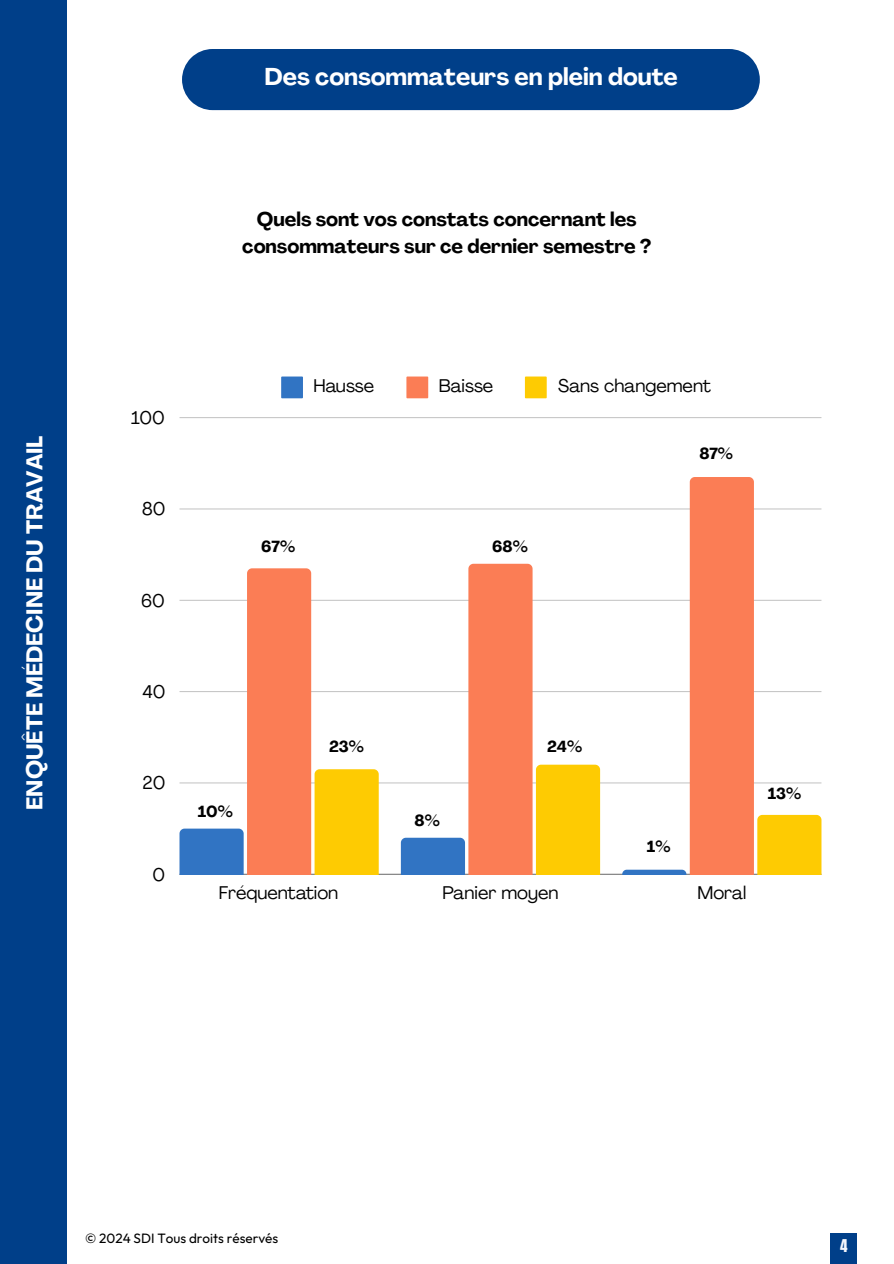
<style>
.page{position:relative;width:894px;height:1264px;background:#fff}
.page>*{position:absolute;margin:0;border:0;box-sizing:border-box;transform-origin:0 0}
.t1{font:700 24px "Agrandir";color:#fff}
.t2{font:700 22.5px "Agrandir";color:#fff}
.t3{font:700 19.5px/27px "Agrandir";color:#000;text-align:center}
.t4{font:18.15px "Agrandir";color:#000}
.t5{font:700 15.75px "Agrandir";color:#000}
.t6{font:15px "Anton";color:#f4f6fc}
.t7{font:13.5px "Outfit";color:#000}
</style>
<div class="page">
<div style="left:0;top:0;width:66px;height:1263px;background:#003f89"></div>
<div style="left:830px;top:1232px;width:27px;height:31px;background:#003f89"></div>
<div style="left:182px;top:49px;width:577px;height:61px;background:#003f89"></div>
<svg style="left:281px;top:376px;width:22px;height:22px"></svg>
<svg style="left:406px;top:376px;width:22px;height:22px"></svg>
<svg style="left:524px;top:376px;width:22px;height:22px"></svg>
<hr style="left:179px;top:873px;width:642px;height:1px;background:#000;opacity:.6">
<hr style="left:179px;top:782px;width:642px;height:1px;background:#dcdcdc">
<hr style="left:179px;top:691px;width:642px;height:1px;background:#c7c7c7">
<hr style="left:179px;top:600px;width:642px;height:1px;background:#ccc">
<hr style="left:179px;top:508px;width:642px;height:1px;background:#dedede">
<hr style="left:179px;top:417px;width:642px;height:1px;background:#c9c9c9">
<svg style="left:179px;top:568px;width:199px;height:306px"></svg>
<svg style="left:401px;top:563px;width:199px;height:311px"></svg>
<svg style="left:622px;top:477px;width:199px;height:397px"></svg>
<p class="t2" style="left:21px;top:809px;width:376px;rotate:-90deg">ENQUÊTE MÉDECINE DU TRAVAIL</p>
<h1 class="t1" style="left:264px;top:61px;width:415px">Des consommateurs en plein doute</h1>
<p class="t3" style="left:242px;top:206px;width:410px">Quels sont vos constats concernant les consommateurs sur ce dernier semestre ?</p>
<p class="t4" style="left:131px;top:406px;width:35px">100</p>
<p class="t4" style="left:142px;top:497px;width:25px">80</p>
<p class="t4" style="left:141px;top:589px;width:25px">60</p>
<p class="t4" style="left:142px;top:680px;width:25px">40</p>
<p class="t4" style="left:142px;top:771px;width:24px">20</p>
<p class="t4" style="left:152px;top:863px;width:14px">0</p>
<p class="t4" style="left:313px;top:375px;width:62px">Hausse</p>
<p class="t4" style="left:438px;top:375px;width:56px">Baisse</p>
<p class="t4" style="left:558px;top:375px;width:154px">Sans changement</p>
<p class="t5" style="left:699px;top:443px;width:35px">87%</p>
<p class="t5" style="left:261px;top:537px;width:35px">67%</p>
<p class="t5" style="left:492px;top:537px;width:37px">68%</p>
<p class="t5" style="left:198px;top:801px;width:37px">10%</p>
<p class="t5" style="left:329px;top:736px;width:36px">23%</p>
<p class="t5" style="left:414px;top:810px;width:27px">8%</p>
<p class="t5" style="left:547px;top:736px;width:36px">24%</p>
<p class="t5" style="left:646px;top:836px;width:25px">1%</p>
<p class="t4" style="left:219px;top:881px;width:121px">Fréquentation</p>
<p class="t4" style="left:442px;top:881px;width:118px">Panier moyen</p>
<p class="t4" style="left:697px;top:881px;width:50px">Moral</p>
<p class="t5" style="left:767px;top:783px;width:35px">13%</p>
<p class="t7" style="left:85px;top:1229px;width:194px">© 2024 SDI Tous droits réservés</p>
<p class="t6" style="left:840px;top:1238px;width:9px">4</p>
</div>
